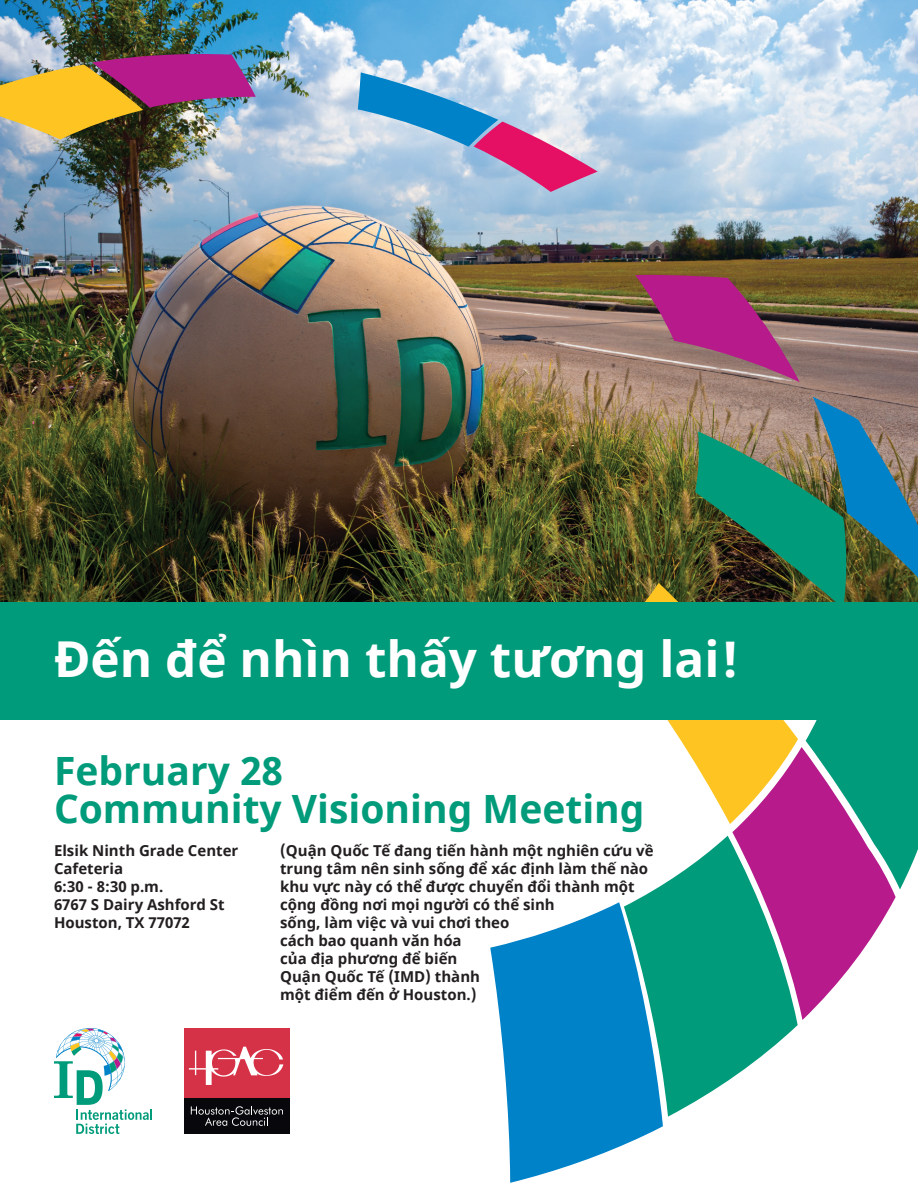
<style>
.page{position:relative;width:918px;height:1188px;background:#fff}
.page>*{position:absolute;margin:0;border:0;box-sizing:border-box;transform-origin:0 0}
.t1{font:700 49.5px "Noto Sans";color:#fff}
.t2{font:700 39px/37.5px "Noto Sans";color:#009b7a}
.t3{font:700 15px/18px "Noto Sans";color:#231f20}
</style>
<div class="page">
<img style="left:0;top:0;width:918px;height:602px">
<svg style="left:633px;top:836px;width:165px;height:281px;fill:#009b7a"></svg>
<svg style="left:609px;top:583px;width:189px;height:241px"></svg>
<svg style="left:635px;top:275px;width:165px;height:107px;background:#9f4c73"></svg>
<svg style="left:806px;top:719px;width:112px;height:170px;background:#13a284"></svg>
<svg style="left:732px;top:747px;width:164px;height:273px"></svg>
<img style="left:0;top:53px;width:256px;height:87px">
<svg style="left:358px;top:72px;width:240px;height:120px;background:#a6aed1"></svg>
<svg style="left:490px;top:902px;width:173px;height:281px;fill:#0082c8"></svg>
<img style="left:695px;top:397px;width:223px;height:205px">
<div style="left:184px;top:1028px;width:106px;height:106px;background:#d63247"></div>
<div style="left:184px;top:1099px;width:106px;height:35px;background:#08070b"></div>
<svg style="left:189px;top:1047px;width:94px;height:38px"></svg>
<svg style="left:191px;top:1106px;width:92px;height:20px"></svg>
<svg style="left:54px;top:1028px;width:98px;height:106px"></svg>
<div style="left:0;top:602px;width:918px;height:117px;background:#009b7a"></div>
<h1 class="t1" style="left:54px;top:624px;width:687px">Đến để nhìn thấy tương lai!</h1>
<h2 class="t2" style="left:54px;top:753px;width:592px">February 28<br>Community Visioning Meeting</h2>
<p class="t3" style="left:280px;top:842px;width:375px">(Quận Quốc Tế đang tiến hành một nghiên cứu về trung tâm nên sinh sống để xác định làm thế nào khu vực này có thể được chuyển đổi thành một cộng đồng nơi mọi người có thể sinh<br>sống, làm việc và vui chơi theo<br>cách bao quanh văn hóa<br>của địa phương để biến<br>Quận Quốc Tế (IMD) thành<br>một điểm đến ở Houston.)</p>
<p class="t3" style="left:54px;top:842px;width:186px">Elsik Ninth Grade Center<br>Cafeteria<br>6:30 - 8:30 p.m.<br>6767 S Dairy Ashford St<br>Houston, TX 77072</p>
</div>
